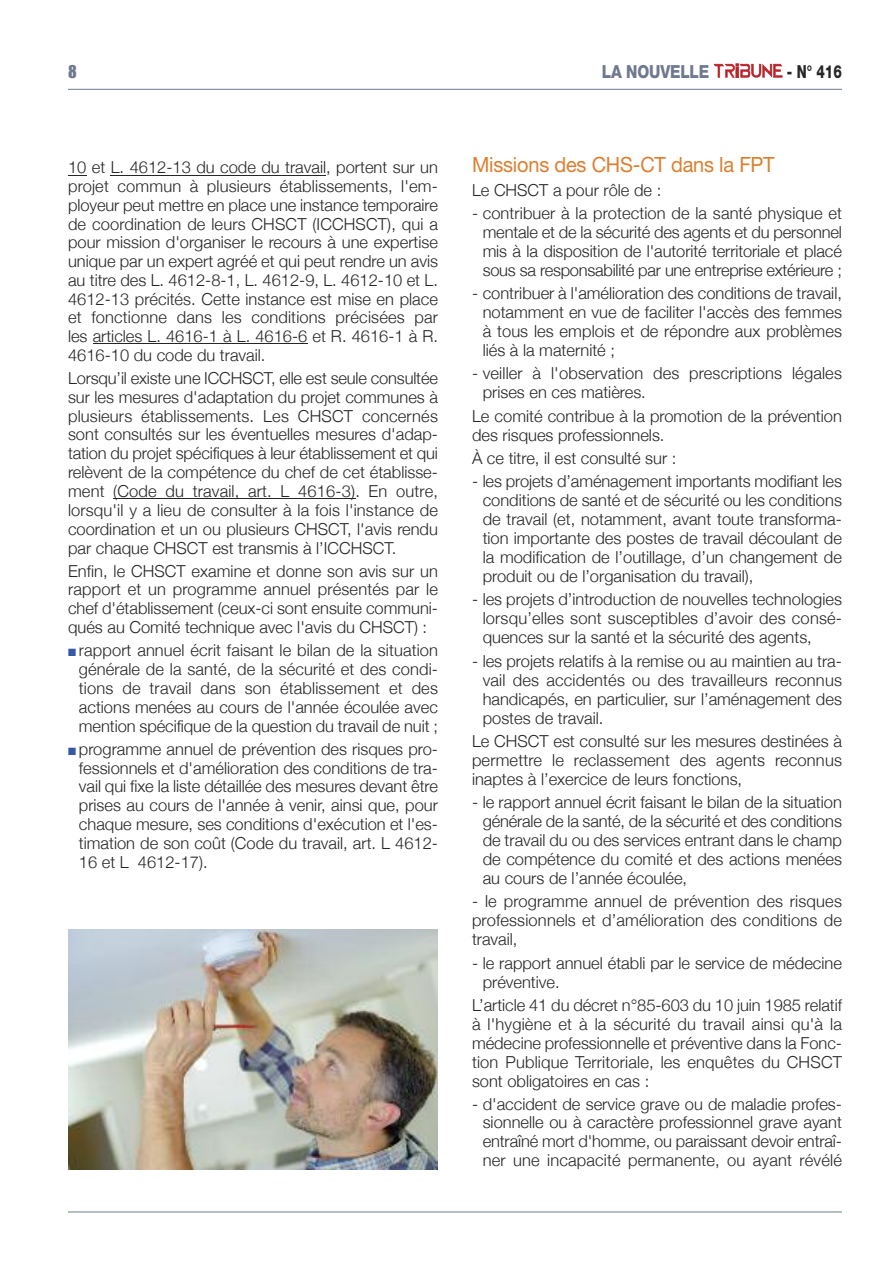
<style>
.page{position:relative;width:893px;height:1263px;background:#fff}
.page>*{position:absolute;margin:0;border:0;box-sizing:border-box;transform-origin:0 0}
.t1{font:21px "Helvetica Neue";letter-spacing:-.01em;color:#dc7f2f;scale:.95 1}
.t2{font:800 18px "Helvetica Neue";letter-spacing:-.01em;color:#6e788e;scale:.85 1}
.t3{font:800 18px "Helvetica Neue";color:#272627;scale:.75 1}
.t4{font:18px "Impact";color:#6e788e}
.t5{font:300 16.5px/19px "Helvetica Neue";color:#272627;text-align:justify}
.s1{color:#3759a5}
</style>
<div class="page">
<svg style="left:713px;top:64px;width:69px;height:14px"></svg>
<hr style="left:68px;top:89px;width:774px;height:1px;background:#6e788e">
<hr style="left:68px;top:1211px;width:774px;height:1px;background:#6e788e">
<svg style="left:68px;top:175px;width:18px;height:1px"></svg>
<hr style="left:111px;top:175px;width:80px;height:1px;background:#272627">
<hr style="left:196px;top:175px;width:130px;height:1px;background:#272627">
<hr style="left:93px;top:344px;width:214px;height:1px;background:#272627">
<hr style="left:113px;top:498px;width:242px;height:1px;background:#272627">
<img style="left:69px;top:929px;width:368px;height:240px">
<p class="t4" style="left:68px;top:65px;width:10px">8</p>
<p class="t2" style="left:602px;top:65px;width:128px">LA NOUVELLE</p>
<p class="t3" style="left:787px;top:65px;width:75px">- N° 416</p>
<p class="t5" style="left:68px;top:158px;width:371px">10 et L. 4612-13 du code du travail, portent sur un projet commun à plusieurs établissements, l'em&shy;ployeur peut mettre en place une instance temporaire de coordination de leurs CHSCT (ICCHSCT), qui a pour mission d'organiser le recours à une expertise unique par un expert agréé et qui peut rendre un avis au titre des L. 4612-8-1, L. 4612-9, L. 4612-10 et L.<br>4612-13 précités. Cette instance est mise en place et fonctionne dans les conditions précisées par les articles L. 4616-1 à L. 4616-6 et R. 4616-1 à R.<br>4616-10 du code du travail.</p>
<p class="t5" style="left:68px;top:368px;width:371px">Lorsqu’il existe une ICCHSCT, elle est seule consultée sur les mesures d'adaptation du projet communes à plusieurs établissements. Les CHSCT concernés sont consultés sur les éventuelles mesures d'adap&shy;tation du projet spécifiques à leur établissement et qui relèvent de la compétence du chef de cet établisse&shy;ment (Code du travail, art. L 4616-3). En outre, lorsqu'il y a lieu de consulter à la fois l'instance de coordination et un ou plusieurs CHSCT, l'avis rendu par chaque CHSCT est transmis à l’ICCHSCT.</p>
<p class="t5" style="left:68px;top:561px;width:371px">Enfin, le CHSCT examine et donne son avis sur un rapport et un programme annuel présentés par le chef d'établissement (ceux-ci sont ensuite communi&shy;qués au Comité technique avec l'avis du CHSCT) :</p>
<p class="t5" style="left:79px;top:640px;width:361px;text-indent:-11px"><span class="s1">■</span> rapport annuel écrit faisant le bilan de la situation générale de la santé, de la sécurité et des condi&shy;tions de travail dans son établissement et des actions menées au cours de l'année écoulée avec mention spécifique de la question du travail de nuit ;</p>
<p class="t5" style="left:79px;top:739px;width:361px;text-indent:-11px"><span class="s1">■</span> programme annuel de prévention des risques pro&shy;fessionnels et d'amélioration des conditions de tra&shy;vail qui fixe la liste détaillée des mesures devant être prises au cours de l'année à venir, ainsi que, pour chaque mesure, ses conditions d'exécution et l'es&shy;timation de son coût (Code du travail, art. L 4612- 16 et L 4612-17).</p>
<p class="t1" style="left:472px;top:157px;width:320px">Missions des CHS-CT dans la FPT</p>
<p class="t5" style="left:472px;top:180px;width:191px">Le CHSCT a pour rôle de :</p>
<p class="t5" style="left:483px;top:203px;width:361px;text-indent:-11px">- contribuer à la protection de la santé physique et mentale et de la sécurité des agents et du personnel mis à la disposition de l'autorité territoriale et placé sous sa responsabilité par une entreprise extérieure ;</p>
<p class="t5" style="left:483px;top:283px;width:361px;text-indent:-11px">- contribuer à l'amélioration des conditions de travail, notamment en vue de faciliter l'accès des femmes à tous les emplois et de répondre aux problèmes liés à la maternité ;</p>
<p class="t5" style="left:483px;top:364px;width:361px;text-indent:-11px">- veiller à l'observation des prescriptions légales prises en ces matières.</p>
<p class="t5" style="left:472px;top:406px;width:371px">Le comité contribue à la promotion de la prévention des risques professionnels.</p>
<p class="t5" style="left:472px;top:448px;width:206px">À ce titre, il est consulté sur :</p>
<p class="t5" style="left:483px;top:471px;width:361px;text-indent:-11px">- les projets d’aménagement importants modifiant les conditions de santé et de sécurité ou les conditions de travail (et, notamment, avant toute transforma&shy;tion importante des postes de travail découlant de la modification de l’outillage, d’un changement de produit ou de l’organisation du travail),</p>
<p class="t5" style="left:483px;top:590px;width:361px;text-indent:-11px">- les projets d’introduction de nouvelles technologies lorsqu’elles sont susceptibles d’avoir des consé&shy;quences sur la santé et la sécurité des agents,</p>
<p class="t5" style="left:483px;top:651px;width:361px;text-indent:-11px">- les projets relatifs à la remise ou au maintien au tra&shy;vail des accidentés ou des travailleurs reconnus handicapés, en particulier, sur l’aménagement des postes de travail.</p>
<p class="t5" style="left:472px;top:731px;width:371px">Le CHSCT est consulté sur les mesures destinées à permettre le reclassement des agents reconnus inaptes à l’exercice de leurs fonctions,</p>
<p class="t5" style="left:483px;top:792px;width:361px;text-indent:-11px">- le rapport annuel écrit faisant le bilan de la situation générale de la santé, de la sécurité et des conditions de travail du ou des services entrant dans le champ de compétence du comité et des actions menées au cours de l’année écoulée,</p>
<p class="t5" style="left:472px;top:891px;width:371px">- le programme annuel de prévention des risques professionnels et d’amélioration des conditions de travail,</p>
<p class="t5" style="left:483px;top:953px;width:361px;text-indent:-11px">- le rapport annuel établi par le service de médecine préventive.</p>
<p class="t5" style="left:472px;top:995px;width:371px">L’article 41 du décret n°85-603 du 10 juin 1985 relatif à l'hygiène et à la sécurité du travail ainsi qu'à la médecine professionnelle et préventive dans la Fonc&shy;tion Publique Territoriale, les enquêtes du CHSCT sont obligatoires en cas :</p>
<p class="t5" style="left:483px;top:1094px;width:361px;text-indent:-11px">- d'accident de service grave ou de maladie profes&shy;sionnelle ou à caractère professionnel grave ayant entraîné mort d'homme, ou paraissant devoir entraî&shy;ner une incapacité permanente, ou ayant révélé</p>
</div>
